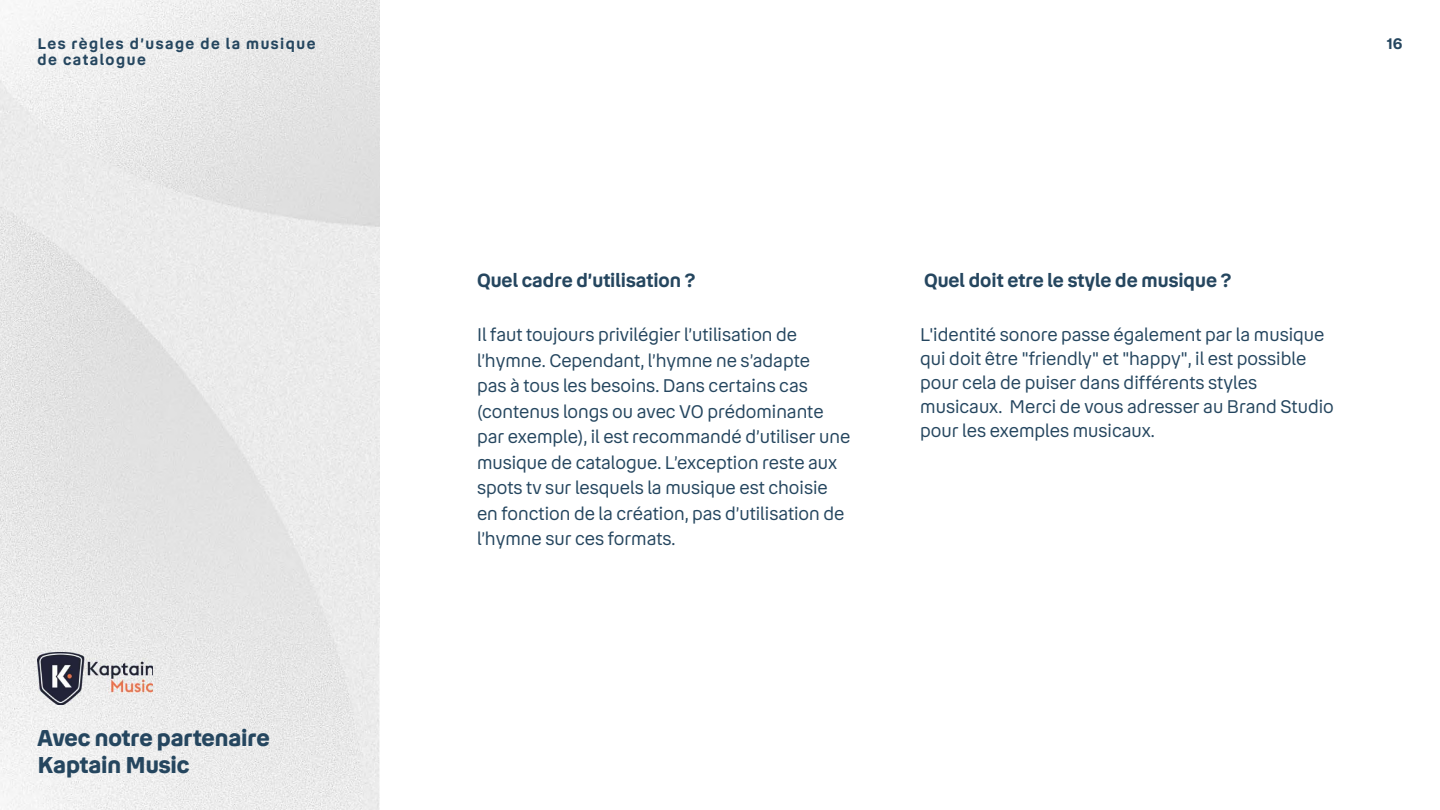
<style>
.page{position:relative;width:1440px;height:810px;background:#fff}
.page>*{position:absolute;margin:0;border:0;box-sizing:border-box;transform-origin:0 0}
.t1{font:700 22.5px/27px "Bouygues Read";letter-spacing:-.005em;color:#25465f}
.t2{font:600 18.75px "Bouygues Read";color:#25465f}
.t3{font:18px/25.5px "Bouygues Read";color:#25465f}
.t4{font:600 15px "Bouygues Read";letter-spacing:.1em;color:#25465f}
</style>
<div class="page">
<img style="left:0;top:0;width:380px;height:627px">
<img style="left:0;top:627px;width:50px;height:183px">
<img style="left:50px;top:627px;width:330px;height:26px">
<img style="left:152px;top:653px;width:228px;height:157px">
<img style="left:50px;top:705px;width:102px;height:105px">
<img style="left:37px;top:653px;width:116px;height:52px">
<p class="t4" style="left:38px;top:35px;width:280px">Les règles d’usage de la musique</p>
<p class="t4" style="left:1387px;top:35px;width:17px">16</p>
<p class="t4" style="left:38px;top:51px;width:110px">de catalogue</p>
<p class="t1" style="left:38px;top:725px;width:234px">Avec notre partenaire<br>Kaptain Music</p>
<p class="t2" style="left:477px;top:269px;width:220px">Quel cadre d’utilisation ?</p>
<p class="t3" style="left:477px;top:322px;width:375px">Il faut toujours privilégier l’utilisation de l’hymne. Cependant, l’hymne ne s’adapte<br>pas à tous les besoins. Dans certains cas (contenus longs ou avec VO prédominante par exemple), il est recommandé d’utiliser une musique de catalogue. L’exception reste aux spots tv sur lesquels la musique est choisie en fonction de la création, pas d’utilisation de l’hymne sur ces formats.</p>
<p class="t2" style="left:924px;top:269px;width:309px">Quel doit etre le style de musique ?</p>
<p class="t3" style="left:920px;top:323px;width:415px;line-height:24px">L'identité sonore passe également par la musique qui doit être "friendly" et "happy", il est possible pour cela de puiser dans différents styles musicaux. Merci de vous adresser au Brand Studio pour les exemples musicaux.</p>
</div>
